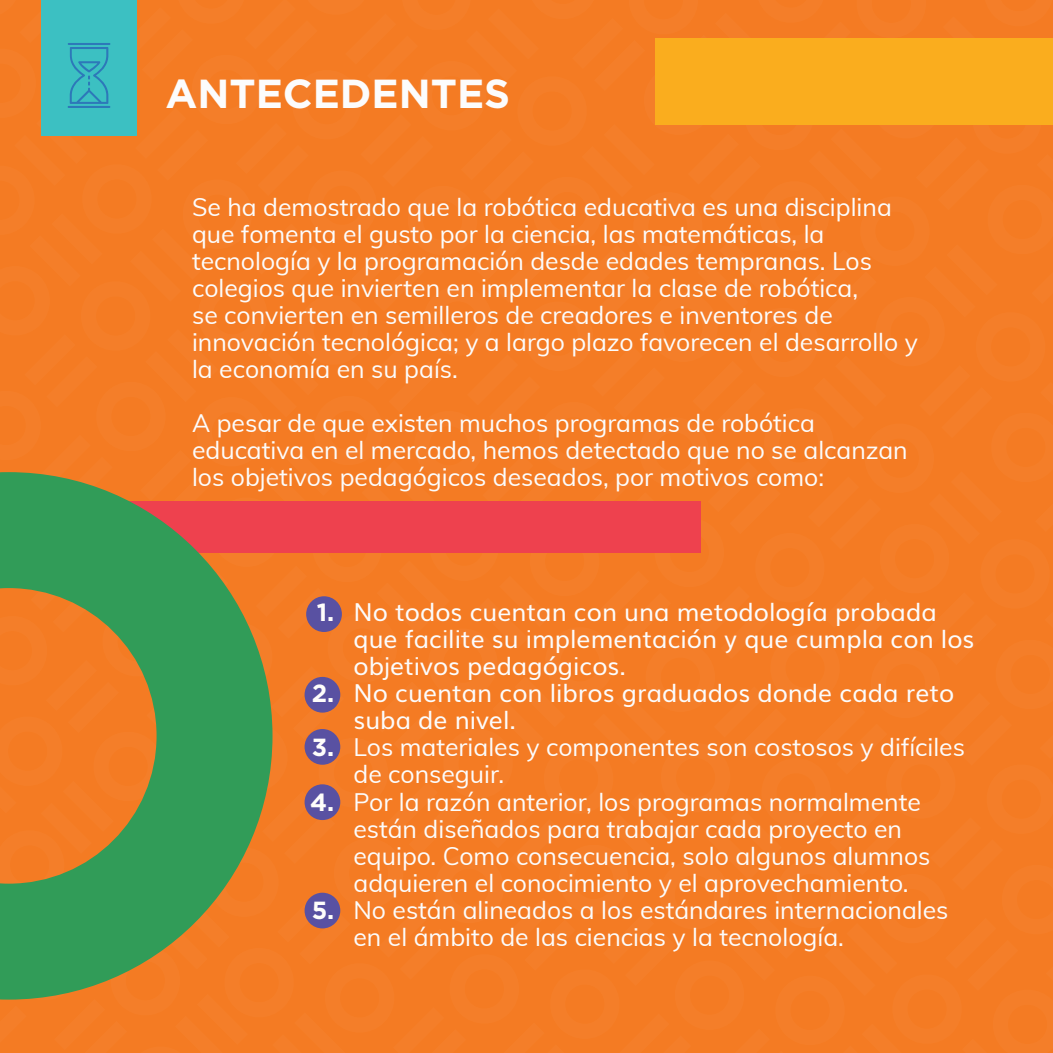
<style>
.page{position:relative;width:1053px;height:1053px;background:#fff}
.page>*{position:absolute;margin:0;border:0;box-sizing:border-box;transform-origin:0 0}
.t1{font:700 40.5px "Gotham";color:#fcfcfc}
.t2{font:24.75px/27px "Muli";color:#fcfcfc}
.t3{font:24.75px/27px "Muli";color:#fcfcfc}
.s1{font-family:"Gotham";font-weight:700;color:#fefdfb}
</style>
<div class="page">
<div style="left:0;top:0;width:1052px;height:1052px;background:#f47b23"></div>
<div style="left:306px;top:596px;width:36px;height:36px;background:#5951a2;border-radius:50%"></div>
<div style="left:304px;top:676px;width:36px;height:36px;background:#5951a2;border-radius:50%"></div>
<div style="left:304px;top:729px;width:36px;height:35px;background:#5951a2;border-radius:50%"></div>
<div style="left:304px;top:784px;width:36px;height:36px;background:#5951a2;border-radius:50%"></div>
<div style="left:304px;top:892px;width:36px;height:36px;background:#5951a2;border-radius:50%"></div>
<div style="left:655px;top:38px;width:397px;height:86px;background:#faad1e"></div>
<div style="left:0;top:500px;width:700px;height:52px;background:#ee414e"></div>
<svg style="left:0;top:472px;width:272px;height:527px;background:#8a8a41"></svg>
<h1 class="t1" style="left:165px;top:67px;width:346px">ANTECEDENTES</h1>
<p class="t2" style="left:192px;top:192px;width:727px">Se ha demostrado que la robótica educativa es una disciplina que fomenta el gusto por la ciencia, las matemáticas, la tecnología y la programación desde edades tempranas. Los colegios que invierten en implementar la clase de robótica,<br>se convierten en semilleros de creadores e inventores de innovación tecnológica; y a largo plazo favorecen el desarrollo y la economía en su país.</p>
<p class="t2" style="left:192px;top:408px;width:717px">A pesar de que existen muchos programas de robótica educativa en el mercado, hemos detectado que no se alcanzan los objetivos pedagógicos deseados, por motivos como:</p>
<p class="t3" style="left:353px;top:597px;width:622px;text-indent:-37px"><span class="s1">1.</span> No todos cuentan con una metodología probada que facilite su implementación y que cumpla con los objetivos pedagógicos.</p>
<p class="t3" style="left:353px;top:678px;width:602px;text-indent:-42px"><span class="s1">2.</span> No cuentan con libros graduados donde cada reto suba de nivel.</p>
<p class="t2" style="left:353px;top:732px;width:613px;text-indent:-42px"><span class="s1">3.</span> Los materiales y componentes son costosos y difíciles de conseguir.</p>
<p class="t2" style="left:353px;top:786px;width:578px;text-indent:-43px"><span class="s1">4.</span> Por la razón anterior, los programas normalmente están diseñados para trabajar cada proyecto en equipo. Como consecuencia, solo algunos alumnos adquieren el conocimiento y el aprovechamiento.</p>
<p class="t2" style="left:353px;top:894px;width:596px;text-indent:-42px"><span class="s1">5.</span> No están alineados a los estándares internacionales en el ámbito de las ciencias y la tecnología.</p>
</div>
